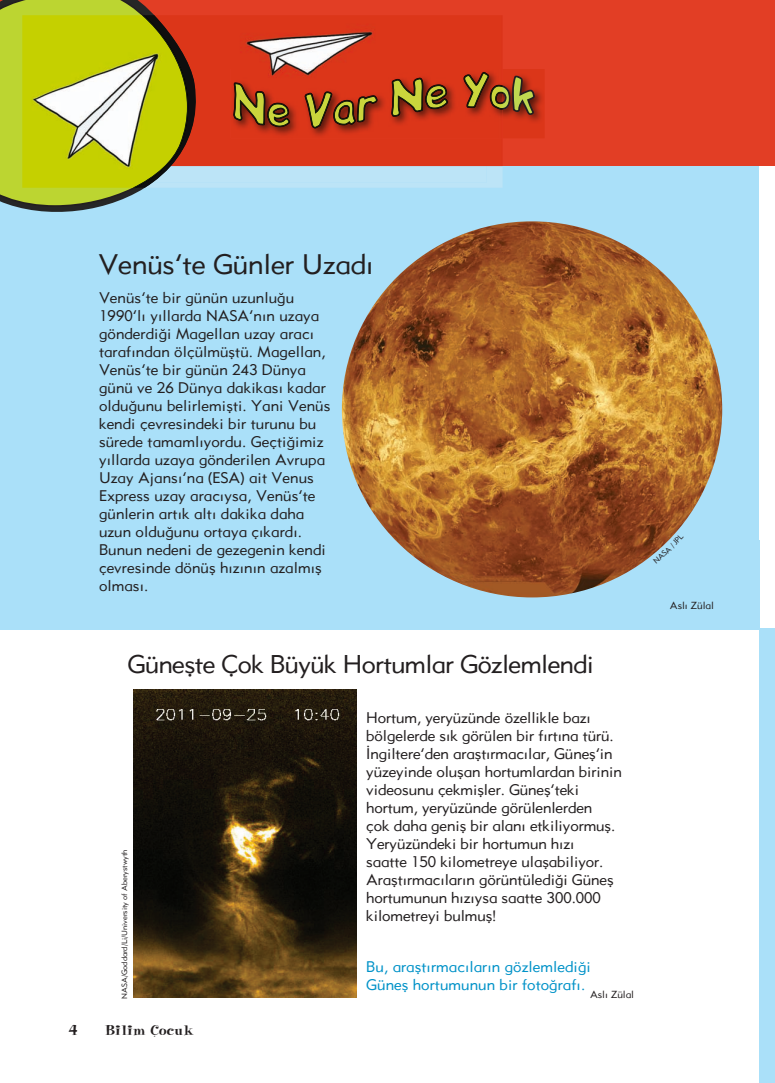
<style>
.page{position:relative;width:775px;height:1083px;background:#fff}
.page>*{position:absolute;margin:0;border:0;box-sizing:border-box;transform-origin:0 0}
.t1{font:500 27.5px "Gothic";color:#231f20}
.t2{font:500 25px "Gothic";letter-spacing:-.015em;color:#231f20}
.t3{font:500 15px/18px "Gothic";letter-spacing:.01em;color:#231f20}
.t4{font:500 15px/18px "Gothic";letter-spacing:.01em;color:#0092c8}
.t5{font:500 15px "Naturel";color:#231f20}
.t6{font:500 10px "Gothic";color:#231f20}
.t7{font:500 7.5px "Gothic";color:#231f20}
</style>
<div class="page">
<div style="left:0;top:15px;width:759px;height:615px;background:#aae0f9"></div>
<div style="left:759px;top:628px;width:16px;height:455px;background:#aae0f9"></div>
<img style="left:133px;top:689px;width:223px;height:309px">
<img style="left:342px;top:221px;width:380px;height:376px">
<div style="left:0;top:1px;width:775px;height:165px;background:#e23e25"></div>
<svg style="left:17px;top:0;width:187px;height:212px"></svg>
<svg style="left:0;top:0;width:189px;height:207px;fill:#bcd531"></svg>
<img style="left:502px;top:69px;width:42px;height:69px">
<svg style="left:502px;top:72px;width:33px;height:43px"></svg>
<div style="left:201px;top:166px;width:301px;height:22px;background:#bce4f7"></div>
<div style="left:201px;top:166px;width:285px;height:16px;background:#bce4f7"></div>
<img style="left:201px;top:15px;width:301px;height:151px">
<img style="left:22px;top:15px;width:110px;height:173px">
<img style="left:132px;top:15px;width:69px;height:173px">
<img style="left:233px;top:82px;width:32px;height:43px">
<img style="left:234px;top:83px;width:31px;height:42px">
<img style="left:267px;top:103px;width:23px;height:24px">
<img style="left:268px;top:104px;width:22px;height:22px">
<img style="left:304px;top:91px;width:28px;height:38px">
<img style="left:305px;top:92px;width:26px;height:36px">
<img style="left:333px;top:100px;width:23px;height:25px">
<img style="left:334px;top:101px;width:21px;height:24px">
<img style="left:357px;top:95px;width:20px;height:1px">
<img style="left:357px;top:96px;width:20px;height:26px">
<img style="left:391px;top:78px;width:32px;height:39px">
<img style="left:392px;top:79px;width:31px;height:37px">
<img style="left:425px;top:84px;width:23px;height:25px">
<img style="left:425px;top:85px;width:23px;height:23px">
<img style="left:463px;top:72px;width:26px;height:36px">
<img style="left:464px;top:73px;width:24px;height:34px">
<img style="left:490px;top:86px;width:12px;height:23px">
<svg style="left:653px;top:533px;width:30px;height:31px"></svg>
<h1 class="t1" style="left:98px;top:246px;width:277px">Venüs’te Günler Uzadı</h1>
<p class="t3" style="left:99px;top:289px;width:233px">Venüs’te bir günün uzunluğu<br>1990’lı yıllarda NASA’nın uzaya gönderdiği Magellan uzay aracı tarafından ölçülmüştü. Magellan,<br>Venüs’te bir günün 243 Dünya günü ve 26 Dünya dakikası kadar olduğunu belirlemişti. Yani Venüs kendi çevresindeki bir turunu bu sürede tamamlıyordu. Geçtiğimiz yıllarda uzaya gönderilen Avrupa<br>Uzay Ajansı’na (ESA) ait Venus<br>Express uzay aracıysa, Venüs’te günlerin artık altı dakika daha uzun olduğunu ortaya çıkardı.<br>Bunun nedeni de gezegenin kendi çevresinde dönüş hızının azalmış olması.</p>
<h2 class="t2" style="left:127px;top:648px;width:468px">Güneşte Çok Büyük Hortumlar Gözlemlendi</h2>
<p class="t7" style="left:120px;top:998px;width:151px;rotate:-90deg">NASA/Goddard/Li/University of Aberystwyth</p>
<p class="t5" style="left:68px;top:1022px;width:11px">4</p>
<p class="t5" style="left:104px;top:1022px;width:91px">Bilim Çocuk</p>
<p class="t3" style="left:366px;top:708px;width:257px">Hortum, yeryüzünde özellikle bazı bölgelerde sık görülen bir fırtına türü.<br>İngiltere’den araştırmacılar, Güneş’in yüzeyinde oluşan hortumlardan birinin videosunu çekmişler. Güneş’teki hortum, yeryüzünde görülenlerden<br>çok daha geniş bir alanı etkiliyormuş.<br>Yeryüzündeki bir hortumun hızı<br>saatte 150 kilometreye ulaşabiliyor.<br>Araştırmacıların görüntülediği Güneş hortumunun hızıysa saatte 300.000 kilometreyi bulmuş!</p>
<p class="t4" style="left:366px;top:957px;width:226px">Bu, araştırmacıların gözlemlediği<br>Güneş hortumunun bir fotoğrafı.</p>
<p class="t6" style="left:590px;top:988px;width:45px">Aslı Zülal</p>
<p class="t6" style="left:670px;top:599px;width:46px">Aslı Zülal</p>
</div>
